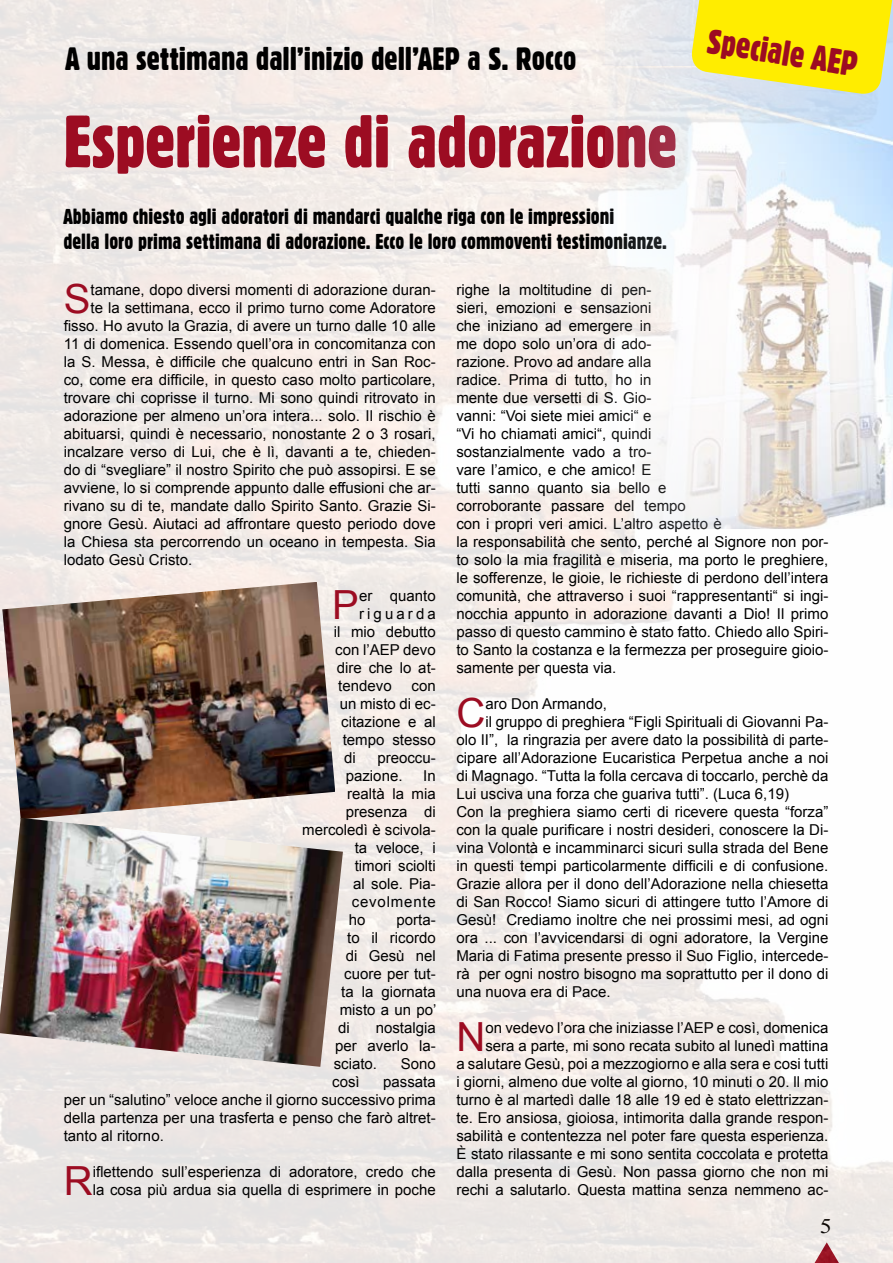
<style>
.page{position:relative;width:893px;height:1263px;background:#fff}
.page>*{position:absolute;margin:0;border:0;box-sizing:border-box;transform-origin:0 0}
.t1{font:72px "Gothic 821 Condensed BT";letter-spacing:-.01em;color:#9c0c22}
.t2{font:40.2px "Arial";color:#9c0c22}
.t3{font:34.5px "Gothic 821 Condensed BT";color:#9c0c22}
.t4{font:31.5px "Gothic 821 Condensed BT";color:#000}
.t5{font:21px/25.2px "Gothic 821 Condensed BT";color:#000}
.t6{font:20.7px "Times New Roman";color:#000;scale:1.16 1}
.t7{font:15px/18px "Arial";color:#000}
.t8{font:15px "Arial";letter-spacing:.055em;color:#000}
.t9{font:15px "Arial";letter-spacing:.205em;color:#000}
</style>
<div class="page">
<img style="left:0;top:0;width:893px;height:1263px">
<img style="left:2px;top:582px;width:333px;height:236px">
<img style="left:0;top:818px;width:343px;height:249px">
<div style="left:606px;top:0;width:287px;height:528px;background:#e8e9ec"></div>
<img style="left:606px;top:67px;width:287px;height:461px">
<svg style="left:689px;top:0;width:204px;height:96px;background:#f6ea2d"></svg>
<svg style="left:0;top:0;width:1px;height:709px"></svg>
<h3 class="t4" style="left:66px;top:40px;width:512px">A una settimana dall’inizio dell’AEP a S. Rocco</h3>
<h1 class="t1" style="left:64px;top:98px;width:615px">Esperienze di adorazione</h1>
<h3 class="t5" style="left:63px;top:203px;width:605px">Abbiamo chiesto agli adoratori di mandarci qualche riga con le impressioni<br>della loro prima settimana di adorazione. Ecco le loro commoventi testimonianze.</h3>
<h3 class="t3" style="left:711px;top:20px;width:154px;rotate:9deg">Speciale AEP</h3>
<h2 class="t2" style="left:64px;top:272px;width:28px">S</h2>
<p class="t7" style="left:91px;top:281px;width:347px">tamane, dopo diversi momenti di adorazione duran-</p>
<p class="t7" style="left:91px;top:299px;width:347px">te la settimana, ecco il primo turno come Adoratore</p>
<p class="t7" style="left:64px;top:317px;width:373px">fisso. Ho avuto la Grazia, di avere un turno dalle 10 alle</p>
<p class="t7" style="left:64px;top:335px;width:373px">11 di domenica. Essendo quell’ora in concomitanza con</p>
<p class="t7" style="left:64px;top:353px;width:373px">la S. Messa, è difficile che qualcuno entri in San Roc-</p>
<p class="t7" style="left:64px;top:371px;width:373px">co, come era difficile, in questo caso molto particolare,</p>
<p class="t7" style="left:64px;top:389px;width:373px">trovare chi coprisse il turno. Mi sono quindi ritrovato in</p>
<p class="t7" style="left:64px;top:407px;width:373px">adorazione per almeno un’ora intera... solo. Il rischio è</p>
<p class="t7" style="left:64px;top:425px;width:373px">abituarsi, quindi è necessario, nonostante 2 o 3 rosari,</p>
<p class="t7" style="left:64px;top:443px;width:373px">incalzare verso di Lui, che è lì, davanti a te, chieden-</p>
<p class="t7" style="left:64px;top:461px;width:373px">do di “svegliare” il nostro Spirito che può assopirsi. E se</p>
<p class="t7" style="left:64px;top:479px;width:373px">avviene, lo si comprende appunto dalle effusioni che ar-</p>
<p class="t7" style="left:64px;top:497px;width:373px">rivano su di te, mandate dallo Spirito Santo. Grazie Si-</p>
<p class="t7" style="left:64px;top:515px;width:374px">gnore Gesù. Aiutaci ad affrontare questo periodo dove</p>
<p class="t7" style="left:64px;top:533px;width:373px">la Chiesa sta percorrendo un oceano in tempesta. Sia</p>
<p class="t7" style="left:64px;top:551px;width:130px">lodato Gesù Cristo.</p>
<h2 class="t2" style="left:332px;top:578px;width:28px">P</h2>
<p class="t7" style="left:359px;top:587px;width:78px">er quanto</p>
<p class="t9" style="left:359px;top:604px;width:78px">riguarda</p>
<p class="t7" style="left:334px;top:623px;width:103px">il mio debutto</p>
<p class="t7" style="left:335px;top:641px;width:102px">con l’AEP devo</p>
<p class="t7" style="left:337px;top:659px;width:101px">dire che lo at-</p>
<p class="t7" style="left:338px;top:677px;width:55px">tendevo</p>
<p class="t7" style="left:412px;top:677px;width:26px">con</p>
<p class="t7" style="left:340px;top:695px;width:97px">un misto di ec-</p>
<p class="t7" style="left:341px;top:713px;width:96px">citazione e al</p>
<p class="t7" style="left:343px;top:731px;width:94px">tempo stesso</p>
<p class="t7" style="left:344px;top:749px;width:13px">di</p>
<p class="t7" style="left:346px;top:749px;width:91px;text-indent:32px">preoccu&shy;pazione.</p>
<p class="t7" style="left:423px;top:767px;width:14px">In</p>
<p class="t7" style="left:347px;top:785px;width:90px">realtà la mia</p>
<p class="t7" style="left:346px;top:803px;width:91px">presenza di</p>
<p class="t7" style="left:302px;top:821px;width:135px">mercoledì è scivola-</p>
<p class="t7" style="left:355px;top:839px;width:82px">ta veloce, i</p>
<p class="t7" style="left:355px;top:857px;width:82px">timori sciolti</p>
<p class="t7" style="left:353px;top:875px;width:84px">al sole. Pia-</p>
<p class="t8" style="left:352px;top:892px;width:85px">cevolmente</p>
<p class="t7" style="left:349px;top:911px;width:18px">ho</p>
<p class="t7" style="left:397px;top:911px;width:41px">porta-</p>
<p class="t7" style="left:347px;top:929px;width:90px">to il ricordo</p>
<p class="t7" style="left:346px;top:947px;width:92px">di Gesù nel</p>
<p class="t7" style="left:344px;top:965px;width:93px">cuore per tut-</p>
<p class="t7" style="left:341px;top:983px;width:96px">ta la giornata</p>
<p class="t7" style="left:340px;top:1001px;width:98px">misto a un po’</p>
<p class="t7" style="left:338px;top:1019px;width:13px">di</p>
<p class="t7" style="left:334px;top:1019px;width:103px;text-align:justify;text-indent:42px">nostalgia per averlo la&shy;sciato.</p>
<p class="t7" style="left:401px;top:1055px;width:37px">Sono</p>
<p class="t7" style="left:332px;top:1073px;width:29px">così</p>
<p class="t7" style="left:64px;top:1073px;width:373px;text-align:justify;text-indent:319px">passata per un “salutino” veloce anche il giorno successivo prima della partenza per una trasferta e penso che farò altret&shy;tanto al ritorno.</p>
<h2 class="t2" style="left:64px;top:1154px;width:30px">R</h2>
<p class="t7" style="left:93px;top:1163px;width:345px">iflettendo sull’esperienza di adoratore, credo che la cosa più ardua sia quella di esprimere in poche</p>
<p class="t7" style="left:456px;top:281px;width:374px">righe la moltitudine di pen-<br>sieri, emozioni e sensazioni<br>che iniziano ad emergere in<br>me dopo solo un’ora di ado-<br>razione. Provo ad andare alla<br>radice. Prima di tutto, ho in<br>mente due versetti di S. Gio-<br>vanni: “Voi siete miei amici“ e<br>“Vi ho chiamati amici“, quindi<br>sostanzialmente vado a tro-<br>vare l’amico, e che amico! E<br>tutti sanno quanto sia bello e<br>corroborante passare del tempo<br>con i propri veri amici. L’altro aspetto è<br>la responsabilità che sento, perché al Signore non por&shy;to solo la mia fragilità e miseria, ma porto le preghiere, le sofferenze, le gioie, le richieste di perdono dell’intera comunità, che attraverso i suoi “rappresentanti“ si ingi&shy;nocchia appunto in adorazione davanti a Dio! Il primo passo di questo cammino è stato fatto. Chiedo allo Spiri&shy;to Santo la costanza e la fermezza per proseguire gioio&shy;samente per questa via.</p>
<h2 class="t2" style="left:456px;top:686px;width:30px">C</h2>
<p class="t7" style="left:485px;top:695px;width:123px">aro Don Armando,</p>
<p class="t7" style="left:485px;top:713px;width:344px">il gruppo di preghiera “Figli Spirituali di Giovanni Pa-</p>
<p class="t7" style="left:456px;top:731px;width:373px">olo II”, la ringrazia per avere dato la possibilità di parte-</p>
<p class="t7" style="left:456px;top:749px;width:373px">cipare all’Adorazione Eucaristica Perpetua anche a noi</p>
<p class="t7" style="left:456px;top:767px;width:373px">di Magnago. “Tutta la folla cercava di toccarlo, perchè da</p>
<p class="t7" style="left:456px;top:785px;width:334px">Lui usciva una forza che guariva tutti”. (Luca 6,19)</p>
<p class="t7" style="left:456px;top:803px;width:374px">Con la preghiera siamo certi di ricevere questa “forza”</p>
<p class="t7" style="left:456px;top:821px;width:373px">con la quale purificare i nostri desideri, conoscere la Di-</p>
<p class="t7" style="left:456px;top:839px;width:373px">vina Volontà e incamminarci sicuri sulla strada del Bene</p>
<p class="t7" style="left:456px;top:857px;width:373px">in questi tempi particolarmente difficili e di confusione.</p>
<p class="t7" style="left:456px;top:875px;width:373px">Grazie allora per il dono dell’Adorazione nella chiesetta</p>
<p class="t7" style="left:456px;top:893px;width:373px">di San Rocco! Siamo sicuri di attingere tutto l’Amore di</p>
<p class="t7" style="left:456px;top:911px;width:373px">Gesù! Crediamo inoltre che nei prossimi mesi, ad ogni</p>
<p class="t7" style="left:456px;top:929px;width:373px">ora ... con l’avvicendarsi di ogni adoratore, la Vergine</p>
<p class="t7" style="left:456px;top:947px;width:373px">Maria di Fatima presente presso il Suo Figlio, intercede-</p>
<p class="t7" style="left:456px;top:965px;width:373px">rà per ogni nostro bisogno ma soprattutto per il dono di</p>
<p class="t7" style="left:456px;top:983px;width:156px">una nuova era di Pace.</p>
<h2 class="t2" style="left:456px;top:1010px;width:30px">N</h2>
<p class="t7" style="left:456px;top:1019px;width:374px;text-align:right">on vedevo l’ora che iniziasse l’AEP e così, domenica sera a parte, mi sono recata subito al lunedì mattina<br>a salutare Gesù, poi a mezzogiorno e alla sera e cosi tutti i giorni, almeno due volte al giorno, 10 minuti o 20. ll mio turno è al martedì dalle 18 alle 19 ed è stato elettrizzan&shy;te. Ero ansiosa, gioiosa, intimorita dalla grande respon&shy;sabilità e contentezza nel poter fare questa esperienza.<br>È stato rilassante e mi sono sentita coccolata e protetta dalla presenta di Gesù. Non passa giorno che non mi rechi a salutarlo. Questa mattina senza nemmeno ac-</p>
<h3 class="t6" style="left:820px;top:1212px;width:12px">5</h3>
</div>
